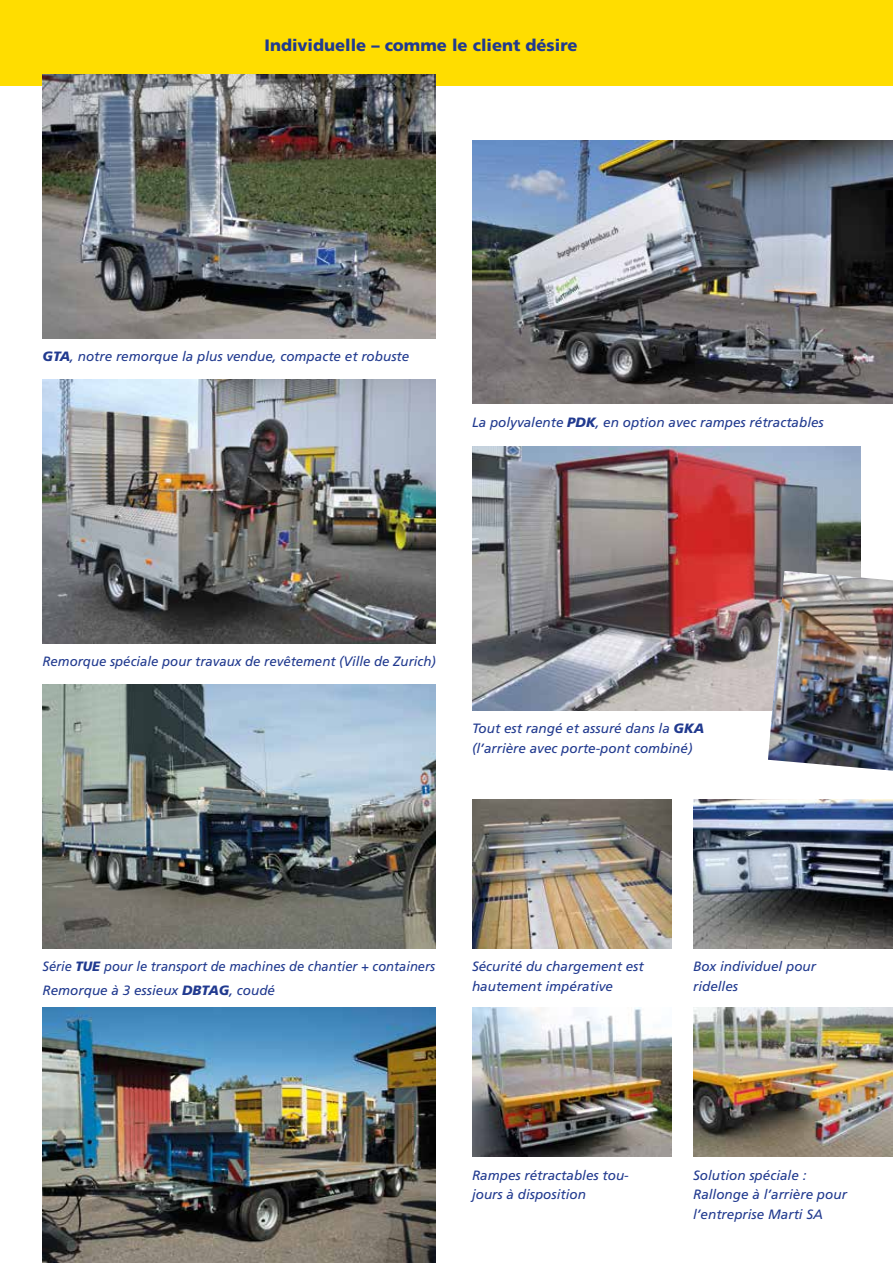
<style>
.page{position:relative;width:893px;height:1263px;background:#fff}
.page>*{position:absolute;margin:0;border:0;box-sizing:border-box;transform-origin:0 0}
.t1{font:900 16.5px "Frutiger";color:#213a8f}
.t2{font:italic 13.5px/19.5px "Frutiger";color:#213a8f}
.t3{font:italic 13.5px/23.7px "Frutiger";color:#213a8f;scale:.96 1}
.s1{font-weight:900}
</style>
<div class="page">
<div style="left:0;top:0;width:893px;height:85px;background:#fd0"></div>
<img style="left:43px;top:379px;width:393px;height:264px">
<img style="left:43px;top:685px;width:393px;height:263px">
<img style="left:693px;top:1008px;width:200px;height:149px">
<img style="left:693px;top:799px;width:200px;height:149px">
<img style="left:472px;top:140px;width:421px;height:264px">
<img style="left:43px;top:75px;width:393px;height:263px">
<img style="left:472px;top:446px;width:388px;height:264px">
<img style="left:43px;top:1008px;width:393px;height:255px">
<img style="left:472px;top:1008px;width:200px;height:149px">
<img style="left:472px;top:799px;width:200px;height:149px">
<img style="left:768px;top:571px;width:125px;height:200px">
<p class="t1" style="left:264px;top:36px;width:314px">Individuelle – comme le client désire</p>
<p class="t2" style="left:43px;top:347px;width:368px"><span class="s1">GTA</span>, notre remorque la plus vendue, compacte et robuste</p>
<p class="t2" style="left:472px;top:412px;width:353px">La polyvalente <span class="s1">PDK</span>, en option avec rampes rétractables</p>
<p class="t2" style="left:43px;top:652px;width:395px">Remorque spéciale pour travaux de revêtement (Ville de Zurich)</p>
<p class="t2" style="left:472px;top:719px;width:234px">Tout est rangé et assuré dans la <span class="s1">GKA </span>(l’arrière avec porte-pont combiné)</p>
<p class="t3" style="left:43px;top:955px;width:411px">Série <span class="s1">TUE</span> pour le transport de machines de chantier + containers<br>Remorque à 3 essieux <span class="s1">DBTAG</span>, coudé</p>
<p class="t2" style="left:472px;top:957px;width:173px">Sécurité du chargement est hautement impérative</p>
<p class="t2" style="left:693px;top:957px;width:125px">Box individuel pour ridelles</p>
<p class="t2" style="left:472px;top:1165px;width:158px">Rampes rétractables tou&shy;jours à disposition</p>
<p class="t2" style="left:693px;top:1165px;width:155px">Solution spéciale :<br>Rallonge à l’arrière pour l’entreprise Marti SA</p>
</div>
